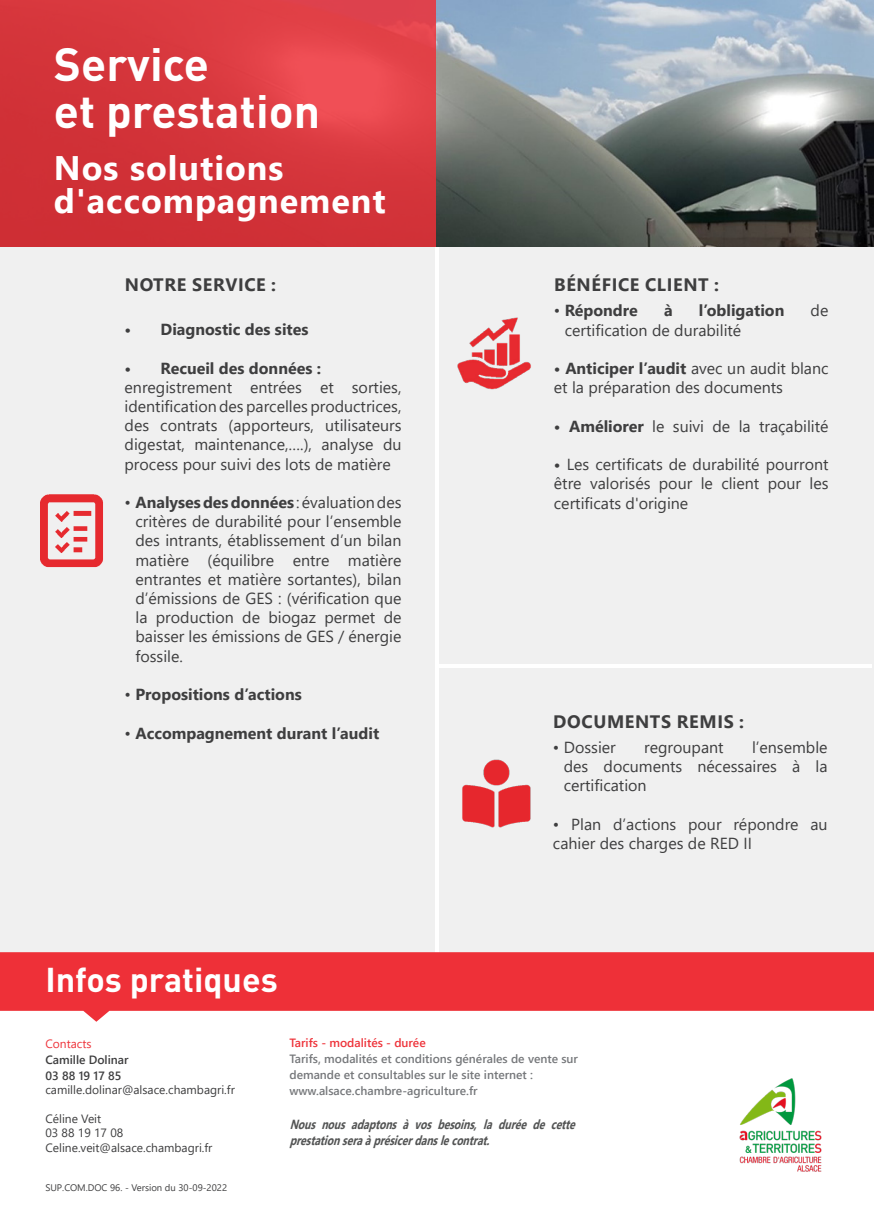
<style>
.page{position:relative;width:874px;height:1225px;background:#fff}
.page>*{position:absolute;margin:0;border:0;box-sizing:border-box;transform-origin:0 0}
.t1{font:700 46px/46.6px "DIN";color:#fff}
.t2{font:700 34px "Segoe UI";letter-spacing:.03em;color:#fff}
.t3{font:700 34px "DIN";color:#fff}
.t4{font:700 18px "Segoe UI";letter-spacing:.035em;color:#3e3e3f}
.t5{font:16px/19.2px "Segoe UI";color:#3e3e3f;text-align:justify}
.t6{font:700 16px "Segoe UI";color:#3e3e3f}
.t7{font:italic 700 13.2px/16px "Segoe UI";color:#535454;scale:.78 1}
.t8{font:600 12px/16px "Segoe UI";color:#76787b}
.t9{font:12px "Segoe UI";color:#3e3e3f}
.t10{font:600 12px/16px "Segoe UI";color:#3e3e3f}
.t11{font:600 12px "Segoe UI";color:#ee343b}
.t12{font:12px "Segoe UI";color:#ee343b}
.t13{font:9.6px "Segoe UI";color:#3e3e3f}
.s1{font-weight:700}
.s2{font-weight:400}
</style>
<div class="page">
<img style="left:435px;top:0;width:438px;height:247px">
<div style="left:0;top:247px;width:873px;height:708px;background:#f0f0f0"></div>
<hr style="left:435px;top:247px;width:3px;height:963px;background:#fff">
<svg style="left:0;top:0;width:435px;height:247px;background:#d7373e"></svg>
<img style="left:40px;top:494px;width:63px;height:74px">
<svg style="left:0;top:952px;width:873px;height:69px;background:#f04e55"></svg>
<img style="left:739px;top:1078px;width:83px;height:94px">
<img style="left:457px;top:317px;width:74px;height:73px">
<hr style="left:435px;top:664px;width:436px;height:4px;background:#fff">
<img style="left:462px;top:759px;width:69px;height:69px">
<p class="t1" style="left:54px;top:39px;width:267px">Service<br>et prestation</p>
<p class="t2" style="left:54px;top:135px;width:231px">Nos solutions</p>
<p class="t2" style="left:54px;top:168px;width:333px">d'accompagnement</p>
<p class="t4" style="left:125px;top:268px;width:153px">NOTRE SERVICE :</p>
<p class="t6" style="left:124px;top:314px;width:185px">• Diagnostic des sites</p>
<p class="t6" style="left:124px;top:353px;width:198px">• Recueil des données :</p>
<p class="t5" style="left:124px;top:376px;width:278px">enregistrement entrées et sorties, identification des parcelles productrices, des contrats (apporteurs, utilisateurs digestat, maintenance,….), analyse du process pour suivi des lots de matière</p>
<p class="t5" style="left:135px;top:491px;width:267px;text-indent:-11px">• <span class="s1">Analyses des données</span> : évaluation des critères de durabilité pour l’ensemble des intrants, établissement d’un bilan matière (équilibre entre matière entrantes et matière sortantes), bilan d’émissions de GES : (vérification que la production de biogaz permet de baisser les émissions de GES / énergie fossile.</p>
<p class="t6" style="left:124px;top:679px;width:179px"><span class="s2">•</span> Propositions d’actions</p>
<p class="t6" style="left:124px;top:717px;width:256px"><span class="s2">•</span> Accompagnement durant l’audit</p>
<p class="t3" style="left:45px;top:958px;width:234px">Infos pratiques</p>
<p class="t4" style="left:554px;top:268px;width:166px">BÉNÉFICE CLIENT :</p>
<p class="t6" style="left:553px;top:296px;width:85px"><span class="s2">•</span> Répondre</p>
<p class="t6" style="left:663px;top:296px;width:10px">à</p>
<p class="t6" style="left:698px;top:296px;width:87px">l’obligation</p>
<p class="t5" style="left:810px;top:300px;width:19px">de</p>
<p class="t5" style="left:564px;top:319px;width:178px">certification de durabilité</p>
<p class="t5" style="left:553px;top:357px;width:276px"><span class="s1">• Anticiper l’audit</span> avec un audit blanc et la préparation des documents</p>
<p class="t5" style="left:553px;top:415px;width:276px"><span class="s1">• Améliorer</span> le suivi de la traçabilité</p>
<p class="t5" style="left:553px;top:453px;width:276px"><span class="s1">•</span> Les certificats de durabilité pourront être valorisés pour le client pour les certificats d'origine</p>
<p class="t4" style="left:553px;top:704px;width:192px">DOCUMENTS REMIS :</p>
<p class="t5" style="left:552px;top:736px;width:64px">• Dossier</p>
<p class="t5" style="left:644px;top:736px;width:81px">regroupant</p>
<p class="t5" style="left:563px;top:736px;width:265px;text-indent:188px">l’ensemble des documents nécessaires à la certification</p>
<p class="t5" style="left:552px;top:813px;width:276px">• Plan d’actions pour répondre au cahier des charges de RED II</p>
<p class="t12" style="left:45px;top:1032px;width:48px">Contacts</p>
<p class="t10" style="left:45px;top:1050px;width:85px">Camille Dolinar<br>03 88 19 17 85</p>
<p class="t9" style="left:45px;top:1078px;width:191px">camille.dolinar@alsace.chambagri.fr</p>
<p class="t9" style="left:45px;top:1107px;width:57px">Céline Veit</p>
<p class="t9" style="left:45px;top:1121px;width:79px">03 88 19 17 08</p>
<p class="t9" style="left:45px;top:1136px;width:168px">Celine.veit@alsace.chambagri.fr</p>
<p class="t13" style="left:45px;top:1178px;width:183px">SUP.COM.DOC 96. - Version du 30-09-2022</p>
<p class="t11" style="left:289px;top:1031px;width:138px">Tarifs - modalités - durée</p>
<p class="t8" style="left:289px;top:1049px;width:290px">Tarifs, modalités et conditions générales de vente sur demande et consultables sur le site internet :</p>
<p class="t8" style="left:289px;top:1081px;width:189px">www.alsace.chambre-agriculture.fr</p>
<p class="t7" style="left:289px;top:1115px;width:375px">Nousnousadaptonsàvosbesoins,laduréedecette prestationseraàprésicerdanslecontrat.</p>
</div>
